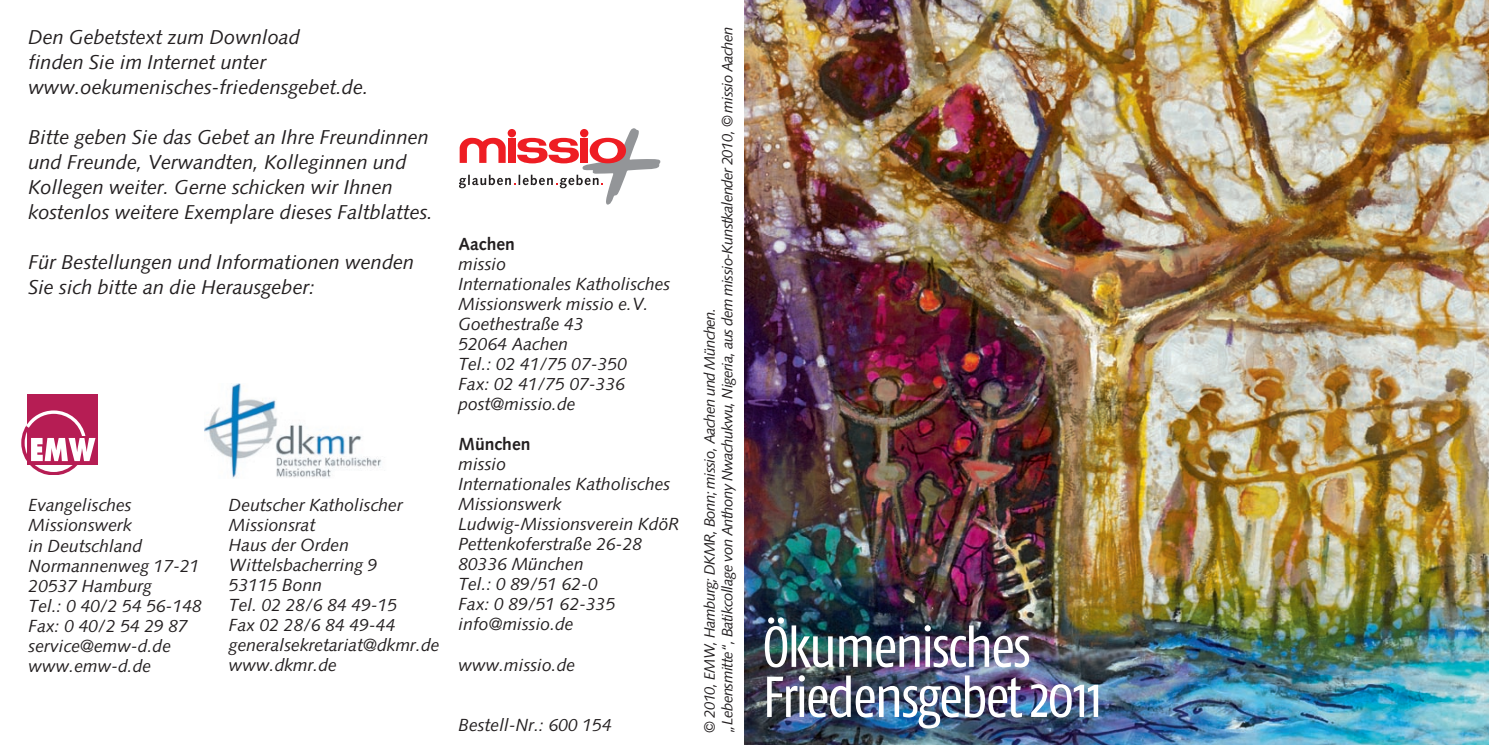
<style>
.page{position:relative;width:1489px;height:745px;background:#fff}
.page>*{position:absolute;margin:0;border:0;box-sizing:border-box;transform-origin:0 0}
.t1{font:57.5px/50px "Fago Co";letter-spacing:-.045em;color:#fff}
.t2{font:italic 20px/25px "Syntax";color:#231f20}
.t3{font:italic 17.5px/20px "Syntax";color:#231f20}
.t4{font:700 17.5px "Syntax";color:#231f20}
.t5{font:italic 15px/17.5px "Syntax";letter-spacing:-.04em;color:#231f20}
</style>
<div class="page">
<img style="left:744px;top:0;width:744px;height:744px">
<div style="left:27px;top:394px;width:71px;height:70px;background:#b61d54"></div>
<div style="left:21px;top:410px;width:65px;height:64px;border:3px solid #b61d54;border-radius:50%"></div>
<svg style="left:23px;top:410px;width:72px;height:51px"></svg>
<img style="left:204px;top:383px;width:178px;height:95px">
<svg style="left:459px;top:128px;width:201px;height:76px"></svg>
<p class="t2" style="left:28px;top:24px;width:342px">Den Gebetstext zum Download<br>finden Sie im Internet unter www.oekumenisches-friedensgebet.de.</p>
<p class="t2" style="left:28px;top:124px;width:406px">Bitte geben Sie das Gebet an Ihre Freundinnen und Freunde, Verwandten, Kolleginnen und Kollegen weiter. Gerne schicken wir Ihnen kostenlos weitere Exemplare dieses Faltblattes.</p>
<p class="t2" style="left:28px;top:249px;width:387px">Für Bestellungen und Informationen wenden<br>Sie sich bitte an die Herausgeber:</p>
<p class="t3" style="left:29px;top:495px;width:175px">Evangelisches<br>Missionswerk<br>in Deutschland<br>Normannenweg 17-21<br>20537 Hamburg<br>Tel.: 0 40/2 54 56-148<br>Fax: 0 40/2 54 29 87 service@emw-d.de www.emw-d.de</p>
<p class="t3" style="left:229px;top:494px;width:212px">Deutscher Katholischer<br>Missionsrat<br>Haus der Orden<br>Wittelsbacherring 9<br>53115 Bonn<br>Tel. 02 28/6 84 49-15<br>Fax 02 28/6 84 49-44 generalsekretariat@dkmr.de www.dkmr.de</p>
<p class="t4" style="left:458px;top:234px;width:58px">Aachen</p>
<p class="t3" style="left:458px;top:254px;width:213px">missio<br>Internationales Katholisches<br>Missionswerk missio e.V.<br>Goethestraße 43<br>52064 Aachen<br>Tel.: 02 41/75 07-350<br>Fax: 02 41/75 07-336 post@missio.de</p>
<p class="t4" style="left:458px;top:434px;width:73px">München</p>
<p class="t3" style="left:458px;top:454px;width:222px">missio<br>Internationales Katholisches<br>Missionswerk<br>Ludwig-Missionsverein KdöR<br>Pettenkoferstraße 26-28<br>80336 München<br>Tel.: 0 89/51 62-0<br>Fax: 0 89/51 62-335 info@missio.de</p>
<p class="t3" style="left:458px;top:654px;width:118px">www.missio.de</p>
<p class="t3" style="left:458px;top:714px;width:155px">Bestell-Nr.: 600 154</p>
<p class="t5" style="left:700px;top:732px;width:707px;rotate:-90deg">© 2010, EMW, Hamburg; DKMR, Bonn; missio, Aachen und München.<br>„Lebensmitte“, Batikcollage von Anthony Nwachukwu, Nigeria, aus dem missio-Kunstkalender 2010, © missio Aachen</p>
<h1 class="t1" style="left:762px;top:621px;width:342px">Ökumenisches<br>Friedensgebet 2011</h1>
</div>
